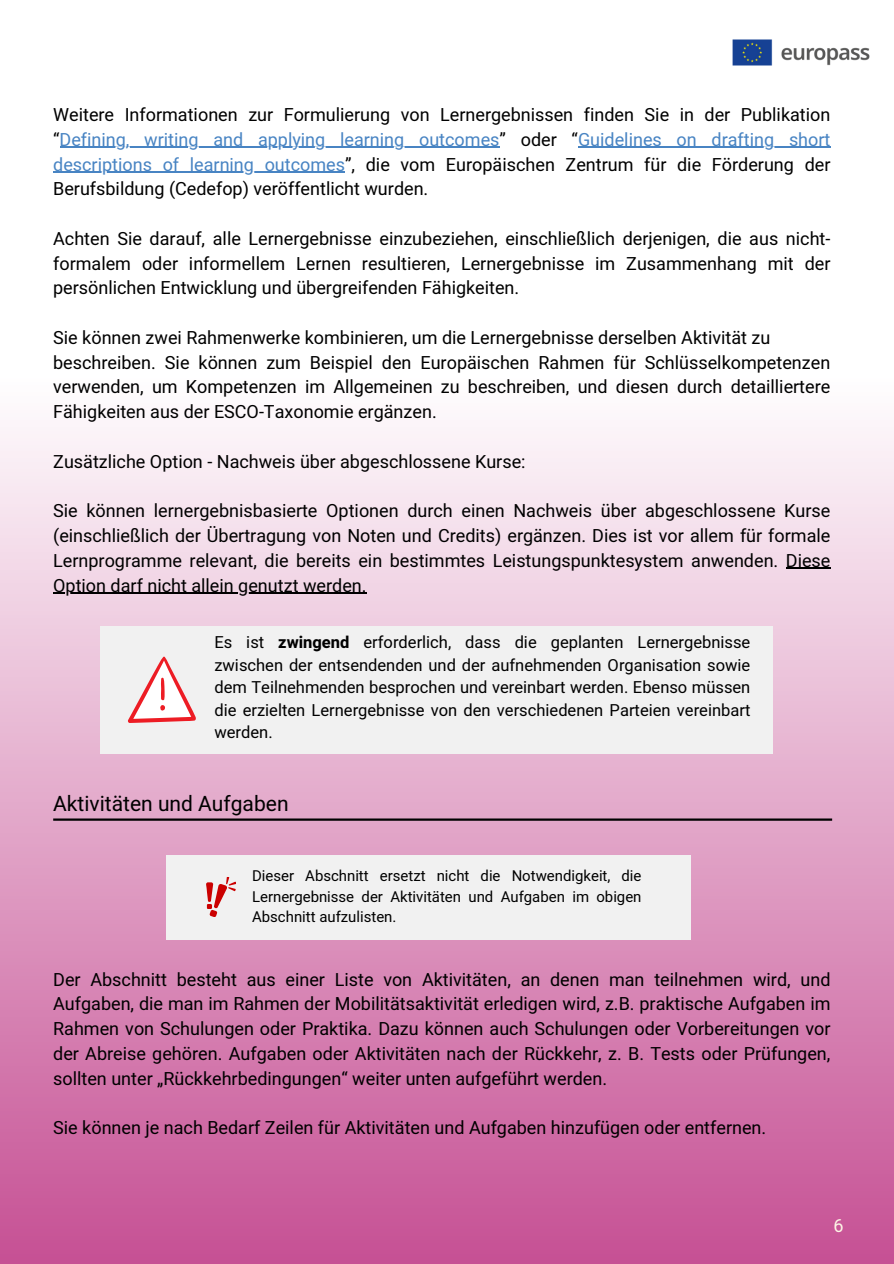
<style>
.page{position:relative;width:894px;height:1264px;background:#fff}
.page>*{position:absolute;margin:0;border:0;box-sizing:border-box;transform-origin:0 0}
.t1{font:21px "Heebo";color:#000}
.t2{font:18px/24.8px "Heebo";color:#000;text-align:justify}
.t3{font:18px "Heebo";color:#fdf6e6}
.t4{font:16.5px/22.5px "Heebo";color:#000;text-align:justify}
.t5{font:14.85px/20.2px "Heebo";color:#000;text-align:justify}
.s1{color:#4884c3}
.s2{font-weight:700}
</style>
<div class="page">
<div style="left:0;top:378px;width:893px;height:885px;background:linear-gradient(to bottom,#fefefe,#c65094)"></div>
<img style="left:732px;top:39px;width:138px;height:27px">
<hr style="left:60px;top:147px;width:439px;height:1px;background:#4884c3">
<hr style="left:578px;top:147px;width:252px;height:1px;background:#4884c3">
<hr style="left:53px;top:172px;width:292px;height:1px;background:#4884c3">
<hr style="left:785px;top:568px;width:45px;height:1px;background:#000">
<hr style="left:53px;top:592px;width:314px;height:1px;background:#000">
<div style="left:100px;top:625px;width:672px;height:128px;background:#f1f1f1"></div>
<svg style="left:128px;top:656px;width:68px;height:67px"></svg>
<hr style="left:53px;top:818px;width:778px;height:2px;background:#000">
<div style="left:166px;top:855px;width:524px;height:84px;background:#f1f1f1"></div>
<svg style="left:206px;top:877px;width:30px;height:40px"></svg>
<h2 class="t2" style="left:53px;top:103px;width:778px">Weitere Informationen zur Formulierung von Lernergebnissen finden Sie in der Publikation “<span class="s1">Defining, writing and applying learning outcomes</span>” oder “<span class="s1">Guidelines on drafting short</span></h2>
<h2 class="t2" style="left:53px;top:152px;width:778px"><span class="s1">descriptions of learning outcomes</span>”, die vom Europäischen Zentrum für die Förderung der<br>Berufsbildung (Cedefop) veröffentlicht wurden.</h2>
<h2 class="t2" style="left:53px;top:227px;width:778px">Achten Sie darauf, alle Lernergebnisse einzubeziehen, einschließlich derjenigen, die aus nicht&shy;formalem oder informellem Lernen resultieren, Lernergebnisse im Zusammenhang mit der persönlichen Entwicklung und übergreifenden Fähigkeiten.</h2>
<h2 class="t2" style="left:53px;top:326px;width:718px">Sie können zwei Rahmenwerke kombinieren, um die Lernergebnisse derselben Aktivität zu</h2>
<h2 class="t2" style="left:53px;top:350px;width:778px">beschreiben. Sie können zum Beispiel den Europäischen Rahmen für Schlüsselkompetenzen verwenden, um Kompetenzen im Allgemeinen zu beschreiben, und diesen durch detailliertere Fähigkeiten aus der ESCO-Taxonomie ergänzen.</h2>
<h2 class="t2" style="left:53px;top:449px;width:474px">Zusätzliche Option - Nachweis über abgeschlossene Kurse:</h2>
<p class="t2" style="left:53px;top:499px;width:778px">Sie können lernergebnisbasierte Optionen durch einen Nachweis über abgeschlossene Kurse (einschließlich der Übertragung von Noten und Credits) ergänzen. Dies ist vor allem für formale Lernprogramme relevant, die bereits ein bestimmtes Leistungspunktesystem anwenden. Diese</p>
<p class="t2" style="left:53px;top:573px;width:315px">Option darf nicht allein genutzt werden.</p>
<h2 class="t4" style="left:214px;top:631px;width:537px">Es ist <span class="s2">zwingend</span> erforderlich, dass die geplanten Lernergebnisse zwischen der entsendenden und der aufnehmenden Organisation sowie dem Teilnehmenden besprochen und vereinbart werden. Ebenso müssen die erzielten Lernergebnisse von den verschiedenen Parteien vereinbart werden.</h2>
<h2 class="t1" style="left:53px;top:789px;width:237px">Aktivitäten und Aufgaben</h2>
<p class="t5" style="left:252px;top:866px;width:391px">Dieser Abschnitt ersetzt nicht die Notwendigkeit, die Lernergebnisse der Aktivitäten und Aufgaben im obigen Abschnitt aufzulisten.</p>
<h1 class="t2" style="left:53px;top:967px;width:778px">Der Abschnitt besteht aus einer Liste von Aktivitäten, an denen man teilnehmen wird, und Aufgaben, die man im Rahmen der Mobilitätsaktivität erledigen wird, z.B. praktische Aufgaben im Rahmen von Schulungen oder Praktika. Dazu können auch Schulungen oder Vorbereitungen vor der Abreise gehören. Aufgaben oder Aktivitäten nach der Rückkehr, z. B. Tests oder Prüfungen, sollten unter „Rückkehrbedingungen“ weiter unten aufgeführt werden.</h1>
<h2 class="t2" style="left:53px;top:1116px;width:714px">Sie können je nach Bedarf Zeilen für Aktivitäten und Aufgaben hinzufügen oder entfernen.</h2>
<p class="t3" style="left:833px;top:1212px;width:12px">6</p>
</div>
